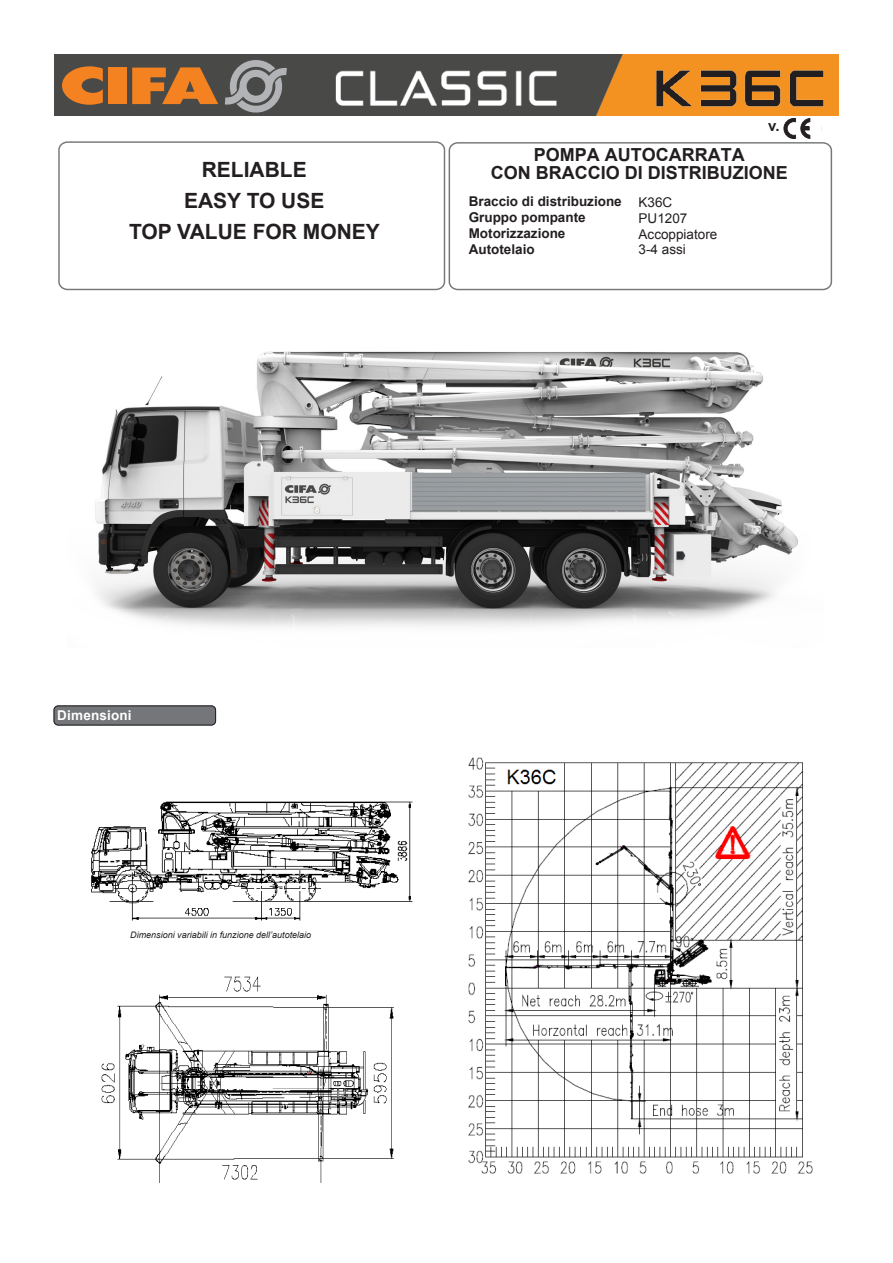
<style>
.page{position:relative;width:893px;height:1263px;background:#fff}
.page>*{position:absolute;margin:0;border:0;box-sizing:border-box;transform-origin:0 0}
.t1{font:700 21px/31.2px "Arial";color:#231f20;text-align:center}
.testi_descrittivi{font:700 18px "Arial";color:#231f20}
.t2{font:700 15px "Arial";color:#231f20}
.testi_descrittivi-2{font:700 13.5px "Arial";color:#231f20}
.testi_descrittivi-3{font:13.5px "Arial";color:#231f20}
.t3{font:700 13.5px "Arial";letter-spacing:.01em;color:#fff}
.testi_descrittivi-4{font:italic 9px "Arial";color:#231f20}
</style>
<div class="page">
<img style="left:91px;top:801px;width:322px;height:120px">
<img style="left:101px;top:976px;width:293px;height:206px">
<img style="left:468px;top:757px;width:345px;height:417px">
<div style="left:58px;top:141px;width:387px;height:149px;border:1px solid #757679;border-radius:8px"></div>
<img style="left:54px;top:54px;width:785px;height:61px">
<svg style="left:62px;top:66px;width:41px;height:39px;background:#bb6e2d"></svg>
<div style="left:108px;top:68px;width:19px;height:36px;background:#f58220"></div>
<svg style="left:132px;top:67px;width:86px;height:37px;background:#be6f2c"></svg>
<svg style="left:225px;top:57px;width:62px;height:58px;background:#7a7a7b"></svg>
<img style="left:648px;top:65px;width:188px;height:55px">
<img style="left:95px;top:351px;width:703px;height:276px">
<div style="left:784px;top:118px;width:20px;height:20px;background:#231f20;border-radius:50%"></div>
<div style="left:784px;top:118px;width:20px;height:21px;border:1px solid #231f20;border-radius:50%"></div>
<div style="left:787px;top:122px;width:14px;height:13px;background:#fff;border-radius:50%"></div>
<div style="left:787px;top:122px;width:14px;height:13px;border:1px solid #231f20;border-radius:50%"></div>
<svg style="left:796px;top:118px;width:11px;height:21px"></svg>
<div style="left:801px;top:118px;width:20px;height:20px;background:#231f20;border-radius:50%"></div>
<div style="left:801px;top:118px;width:20px;height:21px;border:1px solid #231f20;border-radius:50%"></div>
<svg style="left:804px;top:122px;width:14px;height:13px"></svg>
<div style="left:804px;top:122px;width:14px;height:13px;border:1px solid #231f20;border-radius:50%"></div>
<div style="left:811px;top:118px;width:10px;height:22px;background:#fff"></div>
<svg style="left:804px;top:127px;width:5px;height:3px"></svg>
<div style="left:449px;top:142px;width:383px;height:148px;border:1px solid #757679;border-radius:8px"></div>
<div style="left:54px;top:706px;width:162px;height:19px;background:#757679;border-radius:4px"></div>
<div style="left:54px;top:706px;width:162px;height:19px;border:1px solid #231f20;border-radius:4px"></div>
<h1 class="t1" style="left:129px;top:155px;width:252px">RELIABLE<br>EASY TO USE<br>TOP VALUE FOR MONEY</h1>
<p class="t2" style="left:768px;top:116px;width:13px">v.</p>
<p class="testi_descrittivi" style="left:534px;top:143px;width:212px">POMPA AUTOCARRATA</p>
<p class="testi_descrittivi" style="left:491px;top:161px;width:298px">CON BRACCIO DI DISTRIBUZIONE</p>
<p class="testi_descrittivi-2" style="left:469px;top:193px;width:155px">Braccio di distribuzione</p>
<p class="testi_descrittivi-2" style="left:469px;top:208px;width:119px">Gruppo pompante</p>
<p class="testi_descrittivi-2" style="left:469px;top:224px;width:98px">Motorizzazione</p>
<p class="testi_descrittivi-2" style="left:469px;top:240px;width:68px">Autotelaio</p>
<p class="testi_descrittivi-3" style="left:639px;top:194px;width:35px">K36C</p>
<p class="testi_descrittivi-3" style="left:639px;top:209px;width:50px">PU1207</p>
<p class="testi_descrittivi-3" style="left:639px;top:225px;width:80px">Accoppiatore</p>
<p class="testi_descrittivi-3" style="left:639px;top:241px;width:49px">3-4 assi</p>
<p class="t3" style="left:57px;top:706px;width:76px">Dimensioni</p>
<p class="testi_descrittivi-4" style="left:130px;top:929px;width:183px">Dimensioni variabili in funzione dell’autotelaio</p>
</div>
